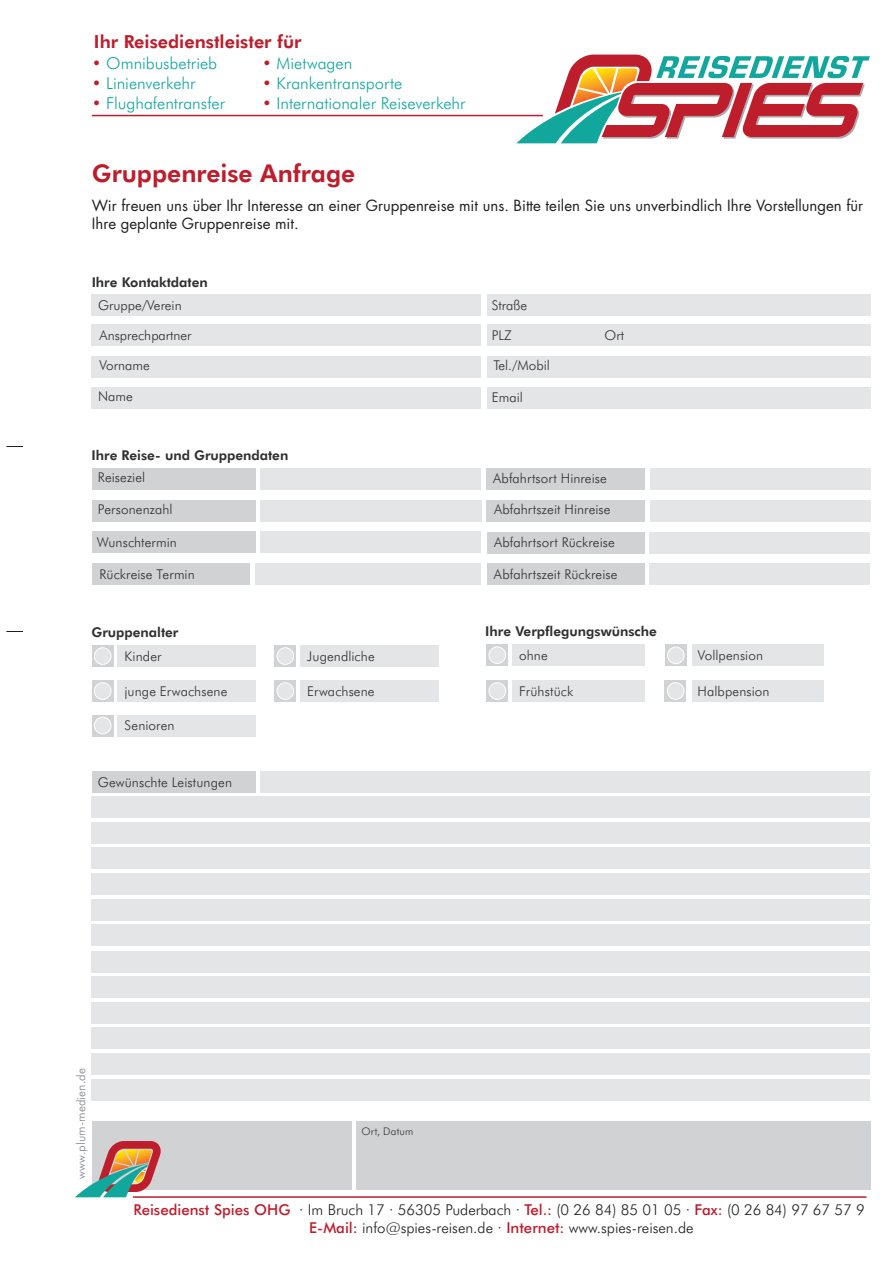
<style>
.page{position:relative;width:893px;height:1263px;background:#fff}
.page>*{position:absolute;margin:0;border:0;box-sizing:border-box;transform-origin:0 0}
.t1{font:800 24.6px "Futura BT";color:#be1d2c}
.t2{font:800 18px "Futura BT";color:#be1d2c}
.t3{font:300 16.5px "Futura BT";color:#12a79d}
.t4{font:300 15px/18px "Futura BT";color:#231f20;text-align:center}
.t5{font:15px/18px "Futura";color:#231f20}
.t6{font:300 13.5px/29.5px "Futura BT";letter-spacing:.005em;color:#312f30}
.t7{font:800 13.5px "Futura BT";color:#312f30}
.t8{font:300 12px "Futura BT";letter-spacing:.015em;color:#808285}
.t9{font:300 10.5px "Futura BT";letter-spacing:.02em;color:#312f30}
.s1{color:#be1d2c}
.s2{font-weight:500;color:#be1d2c}
</style>
<div class="page">
<div style="left:92px;top:1121px;width:259px;height:69px;background:#d1d2d4"></div>
<div style="left:356px;top:1121px;width:514px;height:69px;background:#d1d2d4"></div>
<svg style="left:6px;top:631px;width:17px;height:1px"></svg>
<svg style="left:6px;top:446px;width:17px;height:1px"></svg>
<hr style="left:133px;top:1196px;width:733px;height:2px;background:#be1d2c">
<svg style="left:516px;top:55px;width:354px;height:88px"></svg>
<hr style="left:92px;top:115px;width:451px;height:1px;background:#be1d2c">
<div style="left:92px;top:468px;width:163px;height:22px;background:#d1d2d4"></div>
<div style="left:260px;top:468px;width:220px;height:22px;background:#e4e5e7"></div>
<div style="left:92px;top:500px;width:163px;height:21px;background:#d1d2d4"></div>
<div style="left:260px;top:500px;width:222px;height:21px;background:#e4e5e7"></div>
<div style="left:487px;top:468px;width:158px;height:22px;background:#d1d2d4"></div>
<div style="left:650px;top:468px;width:220px;height:22px;background:#e4e5e7"></div>
<div style="left:487px;top:500px;width:158px;height:21px;background:#d1d2d4"></div>
<div style="left:650px;top:500px;width:220px;height:21px;background:#e4e5e7"></div>
<div style="left:92px;top:325px;width:389px;height:21px;background:#e4e5e7"></div>
<div style="left:92px;top:295px;width:389px;height:21px;background:#e4e5e7"></div>
<div style="left:92px;top:356px;width:389px;height:21px;background:#e4e5e7"></div>
<div style="left:92px;top:388px;width:389px;height:21px;background:#e4e5e7"></div>
<svg style="left:75px;top:1141px;width:86px;height:56px"></svg>
<div style="left:487px;top:325px;width:383px;height:21px;background:#e4e5e7"></div>
<div style="left:487px;top:295px;width:383px;height:21px;background:#e4e5e7"></div>
<div style="left:487px;top:356px;width:383px;height:21px;background:#e4e5e7"></div>
<div style="left:487px;top:388px;width:383px;height:21px;background:#e4e5e7"></div>
<div style="left:487px;top:532px;width:158px;height:21px;background:#d1d2d4"></div>
<div style="left:650px;top:532px;width:220px;height:21px;background:#e4e5e7"></div>
<div style="left:487px;top:563px;width:158px;height:22px;background:#d1d2d4"></div>
<div style="left:650px;top:563px;width:220px;height:22px;background:#e4e5e7"></div>
<div style="left:92px;top:531px;width:163px;height:22px;background:#d1d2d4"></div>
<div style="left:260px;top:531px;width:221px;height:22px;background:#e4e5e7"></div>
<div style="left:92px;top:771px;width:163px;height:21px;background:#d1d2d4"></div>
<div style="left:260px;top:771px;width:610px;height:21px;background:#e4e5e7"></div>
<div style="left:92px;top:797px;width:778px;height:21px;background:#e4e5e7"></div>
<div style="left:92px;top:822px;width:778px;height:21px;background:#e4e5e7"></div>
<div style="left:92px;top:848px;width:778px;height:21px;background:#e4e5e7"></div>
<div style="left:92px;top:873px;width:778px;height:21px;background:#e4e5e7"></div>
<div style="left:92px;top:899px;width:778px;height:21px;background:#e4e5e7"></div>
<div style="left:92px;top:925px;width:778px;height:21px;background:#e4e5e7"></div>
<div style="left:486px;top:644px;width:22px;height:22px;background:#d1d2d4"></div>
<div style="left:512px;top:644px;width:133px;height:22px;background:#e4e5e7"></div>
<div style="left:489px;top:647px;width:17px;height:16px;background:#e4e5e7;border-radius:50%"></div>
<div style="left:489px;top:646px;width:17px;height:18px;border:1px solid #fff;border-radius:50%"></div>
<div style="left:487px;top:680px;width:21px;height:22px;background:#d1d2d4"></div>
<div style="left:512px;top:680px;width:133px;height:22px;background:#e4e5e7"></div>
<div style="left:489px;top:683px;width:17px;height:16px;background:#e4e5e7;border-radius:50%"></div>
<div style="left:489px;top:682px;width:17px;height:18px;border:1px solid #fff;border-radius:50%"></div>
<div style="left:665px;top:680px;width:21px;height:22px;background:#d1d2d4"></div>
<div style="left:693px;top:680px;width:131px;height:22px;background:#e4e5e7"></div>
<div style="left:667px;top:683px;width:17px;height:16px;background:#e4e5e7;border-radius:50%"></div>
<div style="left:667px;top:682px;width:17px;height:18px;border:1px solid #fff;border-radius:50%"></div>
<svg style="left:665px;top:645px;width:21px;height:21px"></svg>
<div style="left:693px;top:645px;width:131px;height:21px;background:#e4e5e7"></div>
<div style="left:667px;top:647px;width:17px;height:17px;background:#e4e5e7;border-radius:50%"></div>
<div style="left:667px;top:647px;width:17px;height:17px;border:1px solid #fff;border-radius:50%"></div>
<div style="left:92px;top:951px;width:778px;height:21px;background:#e4e5e7"></div>
<div style="left:92px;top:977px;width:778px;height:21px;background:#e4e5e7"></div>
<div style="left:92px;top:1002px;width:778px;height:21px;background:#e4e5e7"></div>
<div style="left:92px;top:1028px;width:778px;height:21px;background:#e4e5e7"></div>
<div style="left:92px;top:1054px;width:778px;height:21px;background:#e4e5e7"></div>
<div style="left:92px;top:1079px;width:778px;height:21px;background:#e4e5e7"></div>
<div style="left:92px;top:645px;width:21px;height:22px;background:#d1d2d4"></div>
<div style="left:118px;top:645px;width:138px;height:22px;background:#e4e5e7"></div>
<div style="left:94px;top:648px;width:17px;height:16px;background:#e4e5e7;border-radius:50%"></div>
<div style="left:94px;top:647px;width:17px;height:18px;border:1px solid #fff;border-radius:50%"></div>
<div style="left:274px;top:645px;width:22px;height:22px;background:#d1d2d4"></div>
<div style="left:300px;top:645px;width:138px;height:22px;background:#e4e5e7"></div>
<div style="left:277px;top:648px;width:17px;height:16px;background:#e4e5e7;border-radius:50%"></div>
<div style="left:277px;top:647px;width:17px;height:18px;border:1px solid #fff;border-radius:50%"></div>
<div style="left:92px;top:680px;width:21px;height:22px;background:#d1d2d4"></div>
<div style="left:118px;top:680px;width:138px;height:22px;background:#e4e5e7"></div>
<div style="left:94px;top:683px;width:17px;height:16px;background:#e4e5e7;border-radius:50%"></div>
<div style="left:94px;top:682px;width:17px;height:18px;border:1px solid #fff;border-radius:50%"></div>
<div style="left:274px;top:680px;width:22px;height:22px;background:#d1d2d4"></div>
<div style="left:300px;top:680px;width:138px;height:22px;background:#e4e5e7"></div>
<div style="left:277px;top:683px;width:17px;height:16px;background:#e4e5e7;border-radius:50%"></div>
<div style="left:277px;top:682px;width:17px;height:18px;border:1px solid #fff;border-radius:50%"></div>
<svg style="left:92px;top:715px;width:21px;height:21px"></svg>
<div style="left:118px;top:715px;width:138px;height:21px;background:#e4e5e7"></div>
<div style="left:94px;top:717px;width:17px;height:17px;background:#e4e5e7;border-radius:50%"></div>
<div style="left:94px;top:717px;width:17px;height:17px;border:1px solid #fff;border-radius:50%"></div>
<div style="left:92px;top:563px;width:158px;height:22px;background:#d1d2d4"></div>
<div style="left:255px;top:563px;width:226px;height:22px;background:#e4e5e7"></div>
<h2 class="t2" style="left:94px;top:31px;width:209px">Ihr Reisedienstleister für</h2>
<p class="t3" style="left:92px;top:53px;width:127px"><span class="s1">•</span> Omnibusbetrieb</p>
<p class="t3" style="left:92px;top:73px;width:105px"><span class="s1">•</span> Linienverkehr</p>
<p class="t3" style="left:92px;top:93px;width:135px"><span class="s1">•</span> Flughafentransfer</p>
<p class="t3" style="left:262px;top:53px;width:92px"><span class="s1">•</span> Mietwagen</p>
<p class="t3" style="left:262px;top:73px;width:142px"><span class="s1">•</span> Krankentransporte</p>
<p class="t3" style="left:262px;top:93px;width:205px"><span class="s1">•</span> Internationaler Reiseverkehr</p>
<h1 class="t1" style="left:92px;top:159px;width:265px">Gruppenreise Anfrage</h1>
<p class="t5" style="left:92px;top:196px;width:773px">Wir freuen uns über Ihr Interesse an einer Gruppenreise mit uns. Bitte teilen Sie uns unverbindlich Ihre Vorstellungen für<br>Ihre geplante Gruppenreise mit.</p>
<p class="t7" style="left:92px;top:274px;width:118px">Ihre Kontaktdaten</p>
<p class="t6" style="left:98px;top:290px;width:85px">Gruppe/Verein</p>
<p class="t6" style="left:100px;top:320px;width:93px">Ansprechpartner</p>
<p class="t6" style="left:100px;top:350px;width:52px">Vorname</p>
<p class="t6" style="left:98px;top:382px;width:36px">Name</p>
<p class="t7" style="left:92px;top:447px;width:198px">Ihre Reise- und Gruppendaten</p>
<p class="t6" style="left:98px;top:463px;width:49px">Reiseziel</p>
<p class="t6" style="left:98px;top:494px;width:76px">Personenzahl</p>
<p class="t6" style="left:97px;top:527px;width:82px">Wunschtermin</p>
<p class="t6" style="left:99px;top:559px;width:97px">Rückreise Termin</p>
<p class="t7" style="left:92px;top:624px;width:88px">Gruppenalter</p>
<p class="t6" style="left:125px;top:641px;width:38px">Kinder</p>
<p class="t6" style="left:307px;top:641px;width:69px">Jugendliche</p>
<p class="t6" style="left:125px;top:676px;width:104px">junge Erwachsene</p>
<p class="t6" style="left:307px;top:676px;width:69px">Erwachsene</p>
<p class="t6" style="left:125px;top:711px;width:51px">Senioren</p>
<p class="t6" style="left:98px;top:767px;width:136px">Gewünschte Leistungen</p>
<p class="t6" style="left:492px;top:290px;width:37px">Straße</p>
<p class="t6" style="left:492px;top:321px;width:60px">PLZ<br>Tel./Mobil</p>
<p class="t6" style="left:605px;top:320px;width:21px">Ort</p>
<p class="t6" style="left:492px;top:382px;width:33px">Email</p>
<p class="t6" style="left:493px;top:463px;width:115px">Abfahrtsort Hinreise</p>
<p class="t6" style="left:494px;top:494px;width:118px">Abfahrtszeit Hinreise</p>
<p class="t6" style="left:494px;top:527px;width:122px">Abfahrtsort Rückreise</p>
<p class="t6" style="left:494px;top:559px;width:125px">Abfahrtszeit Rückreise</p>
<p class="t7" style="left:485px;top:623px;width:173px">Ihre Verpflegungswünsche</p>
<p class="t6" style="left:519px;top:640px;width:30px">ohne</p>
<p class="t6" style="left:519px;top:676px;width:56px">Frühstück</p>
<p class="t6" style="left:698px;top:676px;width:74px">Halbpension</p>
<p class="t6" style="left:698px;top:640px;width:67px">Vollpension</p>
<p class="t8" style="left:74px;top:1179px;width:112px;rotate:-90deg">www.plum-medien.de</p>
<p class="t9" style="left:361px;top:1125px;width:54px">Ort, Datum</p>
<p class="t4" style="left:134px;top:1200px;width:733px"><span class="s2">Reisedienst Spies OHG</span> · Im Bruch 17 · 56305 Puderbach · <span class="s2">Tel.:</span> (0 26 84) 85 01 05 · <span class="s2">Fax:</span> (0 26 84) 97 67 57 9<br><span class="s2">E-Mail:</span> info@spies-reisen.de · <span class="s2">Internet:</span> www.spies-reisen.de</p>
</div>
